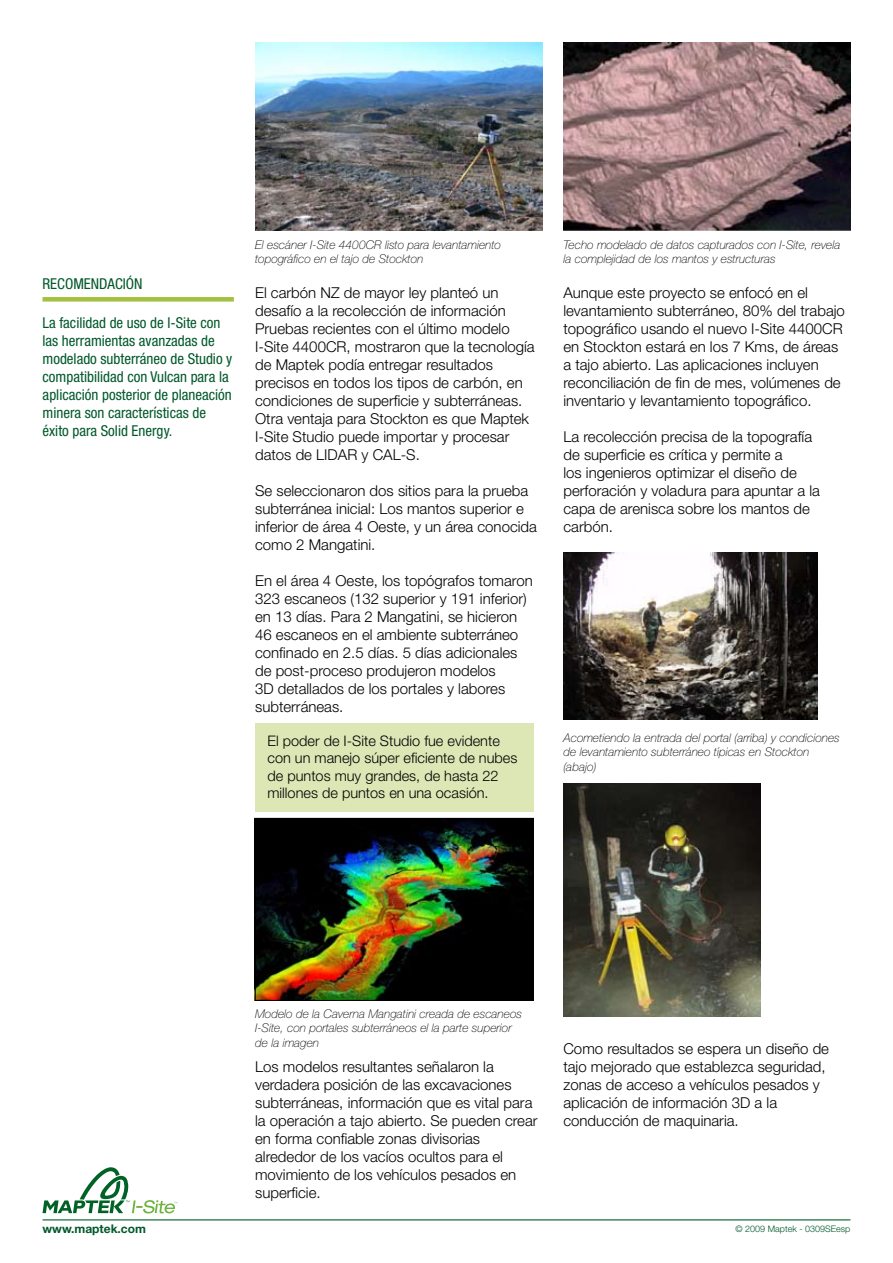
<style>
.page{position:relative;width:893px;height:1263px;background:#fff}
.page>*{position:absolute;margin:0;border:0;box-sizing:border-box;transform-origin:0 0}
.t1{font:300 15px/18px "Helvetica Neue LT Std";color:#000}
.t2{font:condensed 15px/18px "Helvetica Neue LT Std";color:#00582a}
.t3{font:300 14.55px/17.4px "Helvetica Neue LT Std";color:#000}
.t4{font:italic 100 12px/14.4px "Helvetica Neue LT Std";color:#000}
.t5{font:700 12px "Helvetica Neue LT Std";color:#00582a}
.t6{font:300 9px "Helvetica Neue LT Std";color:#00582a}
</style>
<div class="page">
<svg style="left:43px;top:1167px;width:135px;height:46px"></svg>
<hr style="left:43px;top:1219px;width:807px;height:1px;background:#006225">
<img style="left:255px;top:43px;width:287px;height:188px">
<img style="left:563px;top:43px;width:287px;height:188px">
<img style="left:563px;top:552px;width:255px;height:167px">
<img style="left:563px;top:783px;width:198px;height:234px">
<img style="left:257px;top:820px;width:274px;height:179px">
<div style="left:255px;top:818px;width:278px;height:183px;border:1px solid #000"></div>
<div style="left:43px;top:297px;width:191px;height:5px;background:#a2c13f"></div>
<div style="left:255px;top:723px;width:279px;height:88px;background:#dde7b6"></div>
<p class="t2" style="left:43px;top:274px;width:102px">RECOMENDACIÓN</p>
<p class="t2" style="left:43px;top:313px;width:191px">La facilidad de uso de I-Site con las herramientas avanzadas de modelado subterráneo de Studio y compatibilidad con Vulcan para la aplicación posterior de planeación minera son características de éxito para Solid Energy.</p>
<p class="t4" style="left:255px;top:237px;width:247px">El escáner I-Site 4400CR listo para levantamiento topográfico en el tajo de Stockton</p>
<p class="t4" style="left:563px;top:237px;width:279px">Techo modelado de datos capturados con I-Site, revela la complejidad de los mantos y estructuras</p>
<p class="t1" style="left:255px;top:283px;width:281px">El carbón NZ de mayor ley planteó un desafío a la recolección de información Pruebas recientes con el último modelo I-Site 4400CR, mostraron que la tecnología de Maptek podía entregar resultados precisos en todos los tipos de carbón, en condiciones de superficie y subterráneas.<br>Otra ventaja para Stockton es que Maptek I-Site Studio puede importar y procesar datos de LIDAR y CAL-S.</p>
<p class="t1" style="left:255px;top:481px;width:283px">Se seleccionaron dos sitios para la prueba subterránea inicial: Los mantos superior e inferior de área 4 Oeste, y un área conocida como 2 Mangatini.</p>
<p class="t1" style="left:255px;top:571px;width:279px">En el área 4 Oeste, los topógrafos tomaron 323 escaneos (132 superior y 191 inferior) en 13 días. Para 2 Mangatini, se hicieron 46 escaneos en el ambiente subterráneo confinado en 2.5 días. 5 días adicionales de post-proceso produjeron modelos<br>3D detallados de los portales y labores subterráneas.</p>
<p class="t3" style="left:267px;top:732px;width:251px">El poder de I-Site Studio fue evidente con un manejo súper eficiente de nubes de puntos muy grandes, de hasta 22 millones de puntos en una ocasión.</p>
<p class="t1" style="left:563px;top:283px;width:283px">Aunque este proyecto se enfocó en el levantamiento subterráneo, 80% del trabajo topográfico usando el nuevo I-Site 4400CR en Stockton estará en los 7 Kms, de áreas a tajo abierto. Las aplicaciones incluyen reconciliación de fin de mes, volúmenes de inventario y levantamiento topográfico.</p>
<p class="t1" style="left:563px;top:427px;width:258px">La recolección precisa de la topografía de superficie es crítica y permite a<br>los ingenieros optimizar el diseño de perforación y voladura para apuntar a la capa de arenisca sobre los mantos de carbón.</p>
<p class="t4" style="left:563px;top:730px;width:278px">Acometiendo la entrada del portal (arriba) y condiciones de levantamiento subterráneo típicas en Stockton (abajo)</p>
<p class="t4" style="left:255px;top:1006px;width:268px">Modelo de la Caverna Mangatini creada de escaneos<br>I-Site, con portales subterráneos el la parte superior de la imagen</p>
<p class="t1" style="left:255px;top:1057px;width:284px">Los modelos resultantes señalaron la verdadera posición de las excavaciones subterráneas, información que es vital para la operación a tajo abierto. Se pueden crear en forma confiable zonas divisorias alrededor de los vacíos ocultos para el movimiento de los vehículos pesados en superficie.</p>
<p class="t1" style="left:563px;top:1039px;width:267px">Como resultados se espera un diseño de tajo mejorado que establezca seguridad, zonas de acceso a vehículos pesados y aplicación de información 3D a la conducción de maquinaria.</p>
<p class="t5" style="left:43px;top:1221px;width:105px">www.maptek.com</p>
<p class="t6" style="left:735px;top:1223px;width:116px">© 2009 Maptek - 0309SEesp</p>
</div>
